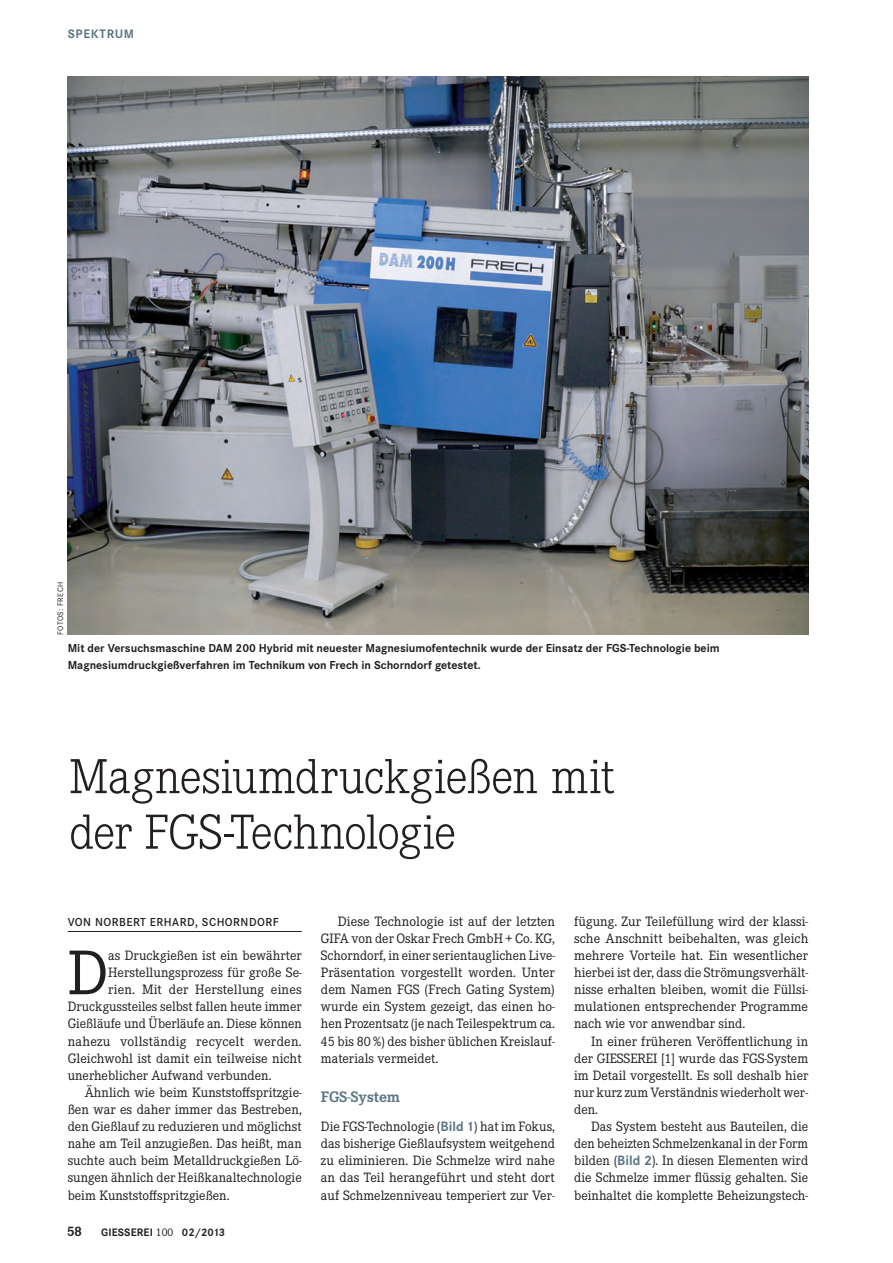
<style>
.page{position:relative;width:893px;height:1263px;background:#fff}
.page>*{position:absolute;margin:0;border:0;box-sizing:border-box;transform-origin:0 0}
.t1{font:65.4px "Corporate E";color:#231f20}
.t2{font:300 51px/55.5px "Corporate E";letter-spacing:-.02em;color:#231f20}
.t3{font:700 15.75px "Corporate E";color:#5d7682}
.t4{font:700 14.25px "Corporate E";color:#231f20}
.t5{font:14.1px/17.1px "Corporate E";color:#231f20;text-align:justify}
.t6{font:700 12.75px "Corporate S";letter-spacing:.055em;color:#5d7682}
.t7{font:700 12px/17.1px "Corporate S";color:#231f20}
.t8{font:600 12px "Corporate S";letter-spacing:.04em;color:#231f20}
.t9{font:700 11.25px "Corporate S";letter-spacing:.01em;color:#231f20}
.t10{font:8.25px "Corporate S";color:#231f20}
.s1{font-family:"Corporate E";font-weight:400;font-size:11.55px}
.s2{font-family:"Corporate S";font-weight:700;color:#5d7682}
</style>
<div class="page">
<hr style="left:68px;top:930px;width:234px;height:1px;background:#231f20">
<img style="left:68px;top:76px;width:739px;height:558px">
<p class="t6" style="left:68px;top:26px;width:68px">SPEKTRUM</p>
<p class="t10" style="left:56px;top:610px;width:29px;rotate:-90deg">: FRECH</p>
<p class="t10" style="left:56px;top:634px;width:10px;rotate:-90deg">FOTOS</p>
<p class="t7" style="left:68px;top:639px;width:653px">Mit der Versuchsmaschine DAM 200 Hybrid mit neuester Magnesiumofentechnik wurde der Einsatz der FGS-Technologie beim<br>Magnesiumdruckgießverfahren im Technikum von Frech in Schorndorf getestet.</p>
<h2 class="t2" style="left:69px;top:749px;width:547px">Magnesiumdruckgießen mit der FGS-Technologie</h2>
<p class="t8" style="left:68px;top:914px;width:212px">VON NORBERT ERHARD, SCHORNDORF</p>
<h1 class="t1" style="left:68px;top:936px;width:42px">D</h1>
<p class="t5" style="left:108px;top:946px;width:195px">as Druckgießen ist ein bewährter</p>
<p class="t5" style="left:108px;top:963px;width:195px">Herstellungsprozess für große Se-</p>
<p class="t5" style="left:108px;top:981px;width:195px">rien. Mit der Herstellung eines</p>
<p class="t5" style="left:68px;top:998px;width:235px">Druckgussteiles selbst fallen heute immer</p>
<p class="t5" style="left:68px;top:1015px;width:235px">Gießläufe und Überläufe an. Diese können</p>
<p class="t5" style="left:68px;top:1032px;width:235px">nahezu vollständig recycelt werden.</p>
<p class="t5" style="left:68px;top:1049px;width:235px">Gleichwohl ist damit ein teilweise nicht</p>
<p class="t5" style="left:68px;top:1066px;width:205px">unerheblicher Aufwand verbunden.</p>
<p class="t5" style="left:85px;top:1083px;width:218px">Ähnlich wie beim Kunststoffspritzgie-</p>
<p class="t5" style="left:68px;top:1100px;width:235px">ßen war es daher immer das Bestreben,</p>
<p class="t5" style="left:68px;top:1117px;width:235px">den Gießlauf zu reduzieren und möglichst</p>
<p class="t5" style="left:68px;top:1134px;width:235px">nahe am Teil anzugießen. Das heißt, man</p>
<p class="t5" style="left:68px;top:1152px;width:235px">suchte auch beim Metalldruckgießen Lö-</p>
<p class="t5" style="left:68px;top:1169px;width:235px">sungen ähnlich der Heißkanaltechnologie</p>
<p class="t5" style="left:68px;top:1186px;width:163px">beim Kunststoffspritzgießen.</p>
<p class="t4" style="left:67px;top:1222px;width:16px">58</p>
<p class="t9" style="left:101px;top:1225px;width:125px">Giesserei <span class="s1">100</span> 02/2013</p>
<p class="t5" style="left:321px;top:912px;width:236px;text-indent:17px">Diese Technologie ist auf der letzten GIFA von der Oskar Frech GmbH + Co. KG, Schorndorf, in einer serientauglichen Live-Präsentation vorgestellt worden. Unter dem Namen FGS (Frech Gating System) wurde ein System gezeigt, das einen ho&shy;hen Prozentsatz (je nach Teilespektrum ca.<br>45 bis 80 %) des bisher üblichen Kreislauf&shy;materials vermeidet.</p>
<p class="t3" style="left:321px;top:1087px;width:81px">FGS-System</p>
<p class="t5" style="left:321px;top:1117px;width:235px">Die FGS-Technologie (<span class="s2">Bild 1</span>) hat im Fokus, das bisherige Gießlaufsystem weitgehend zu eliminieren. Die Schmelze wird nahe an das Teil herangeführt und steht dort auf Schmelzenniveau temperiert zur Ver-</p>
<p class="t5" style="left:574px;top:912px;width:236px">fügung. Zur Teilefüllung wird der klassi&shy;sche Anschnitt beibehalten, was gleich mehrere Vorteile hat. Ein wesentlicher hierbei ist der, dass die Strömungsverhält&shy;nisse erhalten bleiben, womit die Füllsi&shy;mulationen entsprechender Programme nach wie vor anwendbar sind.</p>
<p class="t5" style="left:574px;top:1032px;width:235px;text-indent:17px">In einer früheren Veröffentlichung in der GIESSEREI [1] wurde das FGS-System im Detail vorgestellt. Es soll deshalb hier nur kurz zum Verständnis wiederholt wer&shy;den.</p>
<p class="t5" style="left:574px;top:1117px;width:235px;text-indent:17px">Das System besteht aus Bauteilen, die den beheizten Schmelzenkanal in der Form bilden (<span class="s2">Bild 2</span>). In diesen Elementen wird die Schmelze immer flüssig gehalten. Sie beinhaltet die komplette Beheizungstech-</p>
</div>
